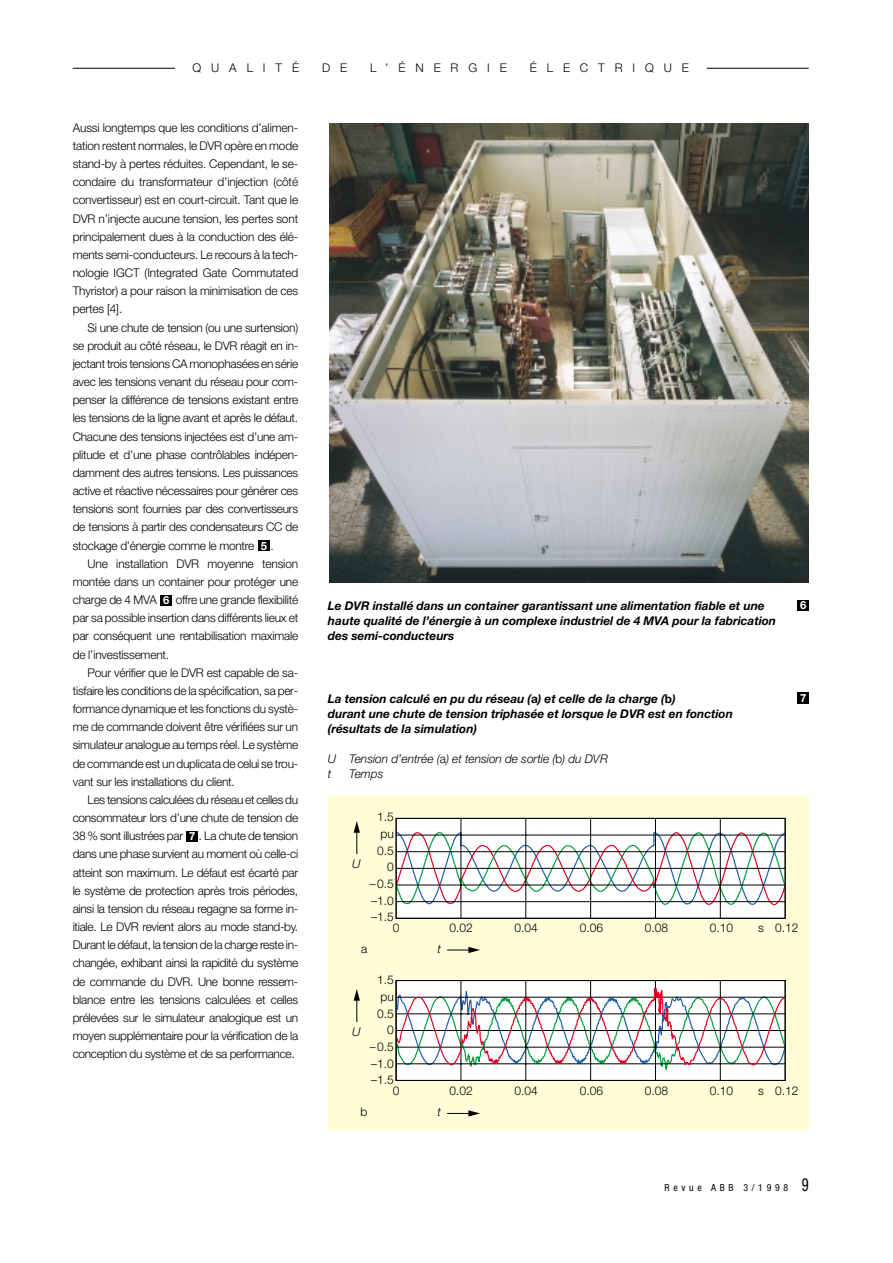
<style>
.page{position:relative;width:893px;height:1263px;background:#fff}
.page>*{position:absolute;margin:0;border:0;box-sizing:border-box;transform-origin:0 0}
.t1{font:300 12px/18.1px "Helvetica Neue";letter-spacing:-.015em;color:#000;text-align:justify}
.t2{font:italic 700 12px/15px "Helvetica Neue";color:#000}
.t3{font:italic 300 12px/15px "Helvetica Neue";color:#000}
.t4{font:300 12px "Helvetica Neue";letter-spacing:.835em;color:#000}
.t5{font:700 11.25px "Helvetica Neue";color:#fff}
.t6{font:condensed 9.75px "Helvetica Neue";letter-spacing:.385em;color:#000}
.s1{font-weight:300;font-size:12px;color:#000}
.s2{font-weight:700;font-size:11.25px;color:#fff}
.s3{font-style:normal}
.s4{font-size:18px}
</style>
<div class="page">
<div style="left:187px;top:831px;width:11px;height:11px;background:#000"></div>
<div style="left:161px;top:595px;width:11px;height:11px;background:#000"></div>
<div style="left:258px;top:540px;width:11px;height:11px;background:#000"></div>
<div style="left:797px;top:600px;width:11px;height:11px;background:#000"></div>
<div style="left:797px;top:693px;width:11px;height:11px;background:#000"></div>
<img style="left:329px;top:123px;width:479px;height:460px">
<div style="left:328px;top:795px;width:480px;height:336px;background:#fffcd8"></div>
<svg style="left:353px;top:821px;width:7px;height:33px"></svg>
<svg style="left:353px;top:989px;width:7px;height:33px"></svg>
<svg style="left:447px;top:1110px;width:33px;height:7px"></svg>
<svg style="left:395px;top:818px;width:390px;height:263px"></svg>
<hr style="left:73px;top:68px;width:102px;height:1px;background:#000">
<hr style="left:706px;top:68px;width:102px;height:1px;background:#000">
<p class="t4" style="left:192px;top:64px;width:108px">QUALITÉ</p>
<p class="t1" style="left:322px;top:60px;width:27px">D E</p>
<p class="t4" style="left:370px;top:64px;width:138px">L’ÉNERGIE</p>
<p class="t4" style="left:529px;top:64px;width:161px">ÉLECTRIQUE</p>
<p class="t1" style="left:73px;top:120px;width:227px">Aussi longtemps que les conditions d’alimen&shy;tation restent normales, le DVR opère en mode stand-by à pertes réduites. Cependant, le se&shy;condaire du transformateur d’injection (côté convertisseur) est en court-circuit. Tant que le DVR n’injecte aucune tension, les pertes sont principalement dues à la conduction des élé&shy;ments semi-conducteurs. Le recours à la tech&shy;nologie IGCT (Integrated Gate Commutated Thyristor) a pour raison la minimisation de ces pertes [4].</p>
<p class="t1" style="left:73px;top:319px;width:227px;text-indent:15px">Si une chute de tension (ou une surtension) se produit au côté réseau, le DVR réagit en in&shy;jectant trois tensions CA monophasées en série avec les tensions venant du réseau pour com&shy;penser la différence de tensions existant entre les tensions de la ligne avant et après le défaut.<br>Chacune des tensions injectées est d’une am&shy;plitude et d’une phase contrôlables indépen&shy;damment des autres tensions. Les puissances active et réactive nécessaires pour générer ces tensions sont fournies par des convertisseurs de tensions à partir des condensateurs CC de stockage d’énergie comme le montre</p>
<p class="t5" style="left:261px;top:542px;width:15px">5 <span class="s1">.</span></p>
<p class="t1" style="left:73px;top:556px;width:227px;text-indent:15px">Une installation DVR moyenne tension montée dans un container pour protéger une charge de 4 MVA</p>
<p class="t1" style="left:73px;top:592px;width:227px;text-indent:103px">offre une grande flexibilité par sa possible insertion dans différents lieux et par conséquent une rentabilisation maximale de l’investissement.</p>
<p class="t1" style="left:73px;top:665px;width:227px;text-indent:15px">Pour vérifier que le DVR est capable de sa&shy;tisfaire les conditions de la spécification, sa per&shy;formance dynamique et les fonctions du systè&shy;me de commande doivent être vérifiées sur un simulateur analogue au temps réel. Le système de commande est un duplicata de celui se trou&shy;vant sur les installations du client.</p>
<p class="t1" style="left:73px;top:792px;width:227px;text-indent:15px">Les tensions calculées du réseau et celles du consommateur lors d’une chute de tension de 38 % sont illustrées par</p>
<p class="t5" style="left:163px;top:596px;width:8px">6</p>
<p class="t1" style="left:73px;top:828px;width:227px;text-indent:116px"><span class="s2">7</span> . La chute de tension dans une phase survient au moment où celle-ci atteint son maximum. Le défaut est écarté par le système de protection après trois périodes, ainsi la tension du réseau regagne sa forme in&shy;itiale. Le DVR revient alors au mode stand-by.<br>Durant le défaut, la tension de la charge reste in&shy;changée, exhibant ainsi la rapidité du système de commande du DVR. Une bonne ressem&shy;blance entre les tensions calculées et celles prélevées sur le simulateur analogique est un moyen supplémentaire pour la vérification de la conception du système et de sa performance.</p>
<p class="t2" style="left:328px;top:599px;width:449px">Le DVR installé dans un container garantissant une alimentation fiable et une haute qualité de l’énergie à un complexe industriel de 4 MVA pour la fabrication des semi-conducteurs</p>
<p class="t5" style="left:800px;top:601px;width:8px">6</p>
<p class="t2" style="left:328px;top:692px;width:406px">La tension calculé en pu du réseau (<span class="s3">a</span>) et celle de la charge (<span class="s3">b</span>)<br>durant une chute de tension triphasée et lorsque le DVR est en fonction (résultats de la simulation)</p>
<p class="t3" style="left:328px;top:752px;width:281px">U Tension d’entrée (<span class="s3">a</span>) et tension de sortie (<span class="s3">b</span>) du DVR t</p>
<p class="t3" style="left:349px;top:767px;width:36px">Temps</p>
<p class="t3" style="left:352px;top:857px;width:10px">U</p>
<p class="t1" style="left:370px;top:809px;width:26px;line-height:16.8px;text-align:right">1.5 pu<br>0.5<br>0 –0.5 –1.0</p>
<p class="t5" style="left:800px;top:694px;width:8px">7</p>
<p class="t1" style="left:393px;top:913px;width:8px;line-height:10.6px;text-indent:-22px">–1.5<br>0</p>
<p class="t1" style="left:449px;top:920px;width:25px">0.02</p>
<p class="t1" style="left:514px;top:920px;width:25px">0.04</p>
<p class="t1" style="left:579px;top:920px;width:25px">0.06</p>
<p class="t1" style="left:644px;top:920px;width:25px">0.08</p>
<p class="t1" style="left:710px;top:920px;width:25px">0.10</p>
<p class="t1" style="left:775px;top:920px;width:25px">0.12</p>
<p class="t1" style="left:758px;top:920px;width:7px">s</p>
<p class="t1" style="left:361px;top:941px;width:8px">a</p>
<p class="t3" style="left:352px;top:1025px;width:10px">U</p>
<p class="t1" style="left:370px;top:972px;width:26px;line-height:16.8px;text-align:right">1.5 pu<br>0.5<br>0 –0.5 –1.0 –1.5</p>
<p class="t3" style="left:437px;top:942px;width:5px">t</p>
<p class="t1" style="left:360px;top:1104px;width:8px">b</p>
<p class="t1" style="left:393px;top:1083px;width:8px">0</p>
<p class="t1" style="left:449px;top:1083px;width:25px">0.02</p>
<p class="t1" style="left:514px;top:1083px;width:25px">0.04</p>
<p class="t1" style="left:579px;top:1083px;width:25px">0.06</p>
<p class="t1" style="left:644px;top:1083px;width:25px">0.08</p>
<p class="t1" style="left:710px;top:1083px;width:25px">0.10</p>
<p class="t1" style="left:775px;top:1083px;width:25px">0.12</p>
<p class="t1" style="left:758px;top:1083px;width:7px">s</p>
<p class="t3" style="left:437px;top:1106px;width:5px">t</p>
<p class="t6" style="left:664px;top:1184px;width:146px">Revue ABB 3/1998 <span class="s4">9</span></p>
</div>
